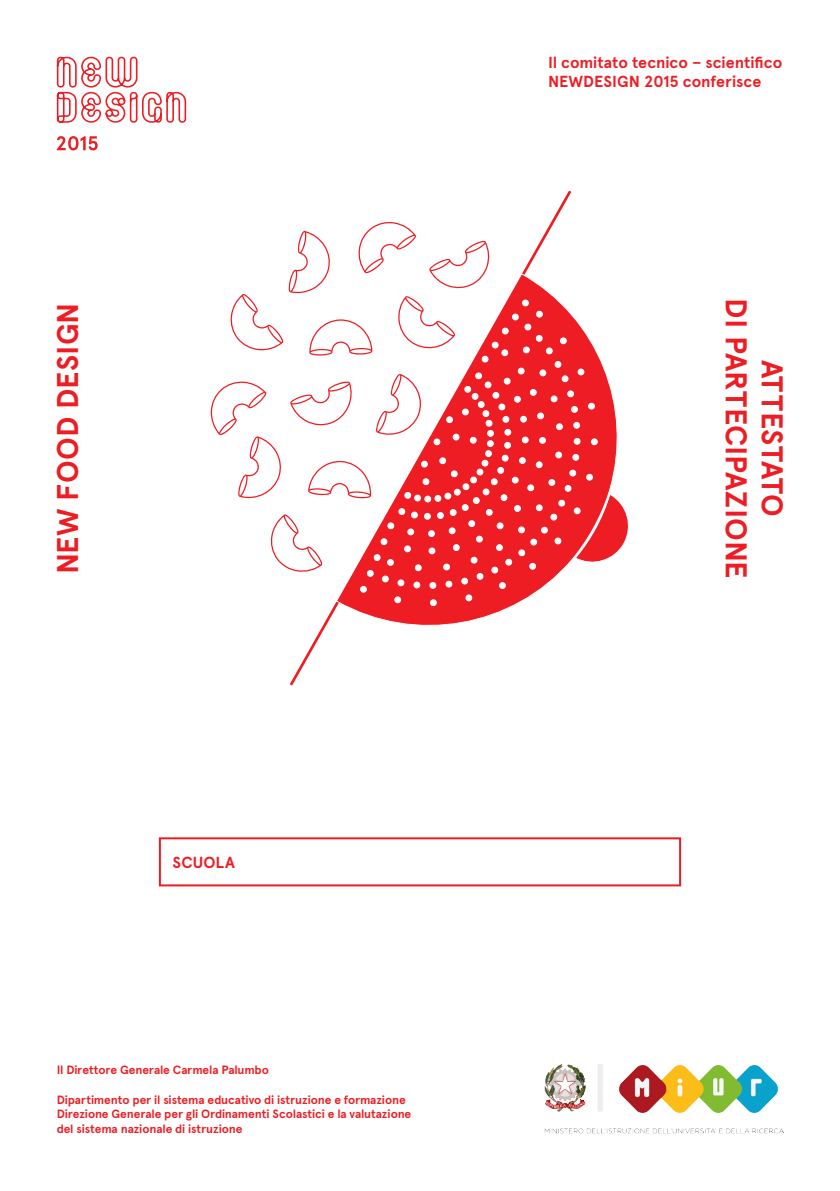
<style>
.page{position:relative;width:840px;height:1191px;background:#fff}
.page>*{position:absolute;margin:0;border:0;box-sizing:border-box;transform-origin:0 0}
.t1{font:700 30px "Apercu";letter-spacing:.005em;color:#ee1d23}
.t2{font:700 16px "Apercu";color:#ee1d23}
.t3{font:700 12px/14.4px "Apercu";letter-spacing:-.01em;color:#ee1d23}
</style>
<div class="page">
<svg style="left:57px;top:57px;width:129px;height:66px"></svg>
<svg style="left:57px;top:136px;width:41px;height:14px"></svg>
<img style="left:544px;top:1064px;width:238px;height:70px">
<div style="left:159px;top:837px;width:521px;height:49px;border:2px solid #ee1d23"></div>
<svg style="left:290px;top:191px;width:281px;height:494px"></svg>
<svg style="left:308px;top:460px;width:27px;height:38px"></svg>
<svg style="left:290px;top:381px;width:45px;height:45px"></svg>
<svg style="left:270px;top:513px;width:52px;height:59px"></svg>
<svg style="left:230px;top:221px;width:260px;height:134px"></svg>
<svg style="left:210px;top:381px;width:71px;height:118px"></svg>
<svg style="left:335px;top:273px;width:294px;height:373px"></svg>
<p class="t1" style="left:49px;top:574px;width:273px;rotate:-90deg">NEW FOOD DESIGN</p>
<p class="t2" style="left:172px;top:852px;width:64px">SCUOLA</p>
<p class="t3" style="left:57px;top:1062px;width:213px">Il Direttore Generale Carmela Palumbo</p>
<p class="t3" style="left:57px;top:1092px;width:356px">Dipartimento per il sistema educativo di istruzione e formazione<br>Direzione Generale per gli Ordinamenti Scolastici e la valutazione del sistema nazionale di istruzione</p>
<p class="t2" style="left:547px;top:53px;width:235px">Il comitato tecnico – scientifico</p>
<p class="t2" style="left:548px;top:72px;width:214px">NEWDESIGN 2015 conferisce</p>
<p class="t1" style="left:754px;top:298px;width:281px;rotate:90deg">DI PARTECIPAZIONE</p>
<p class="t1" style="left:790px;top:360px;width:159px;rotate:90deg">ATTESTATO</p>
</div>
